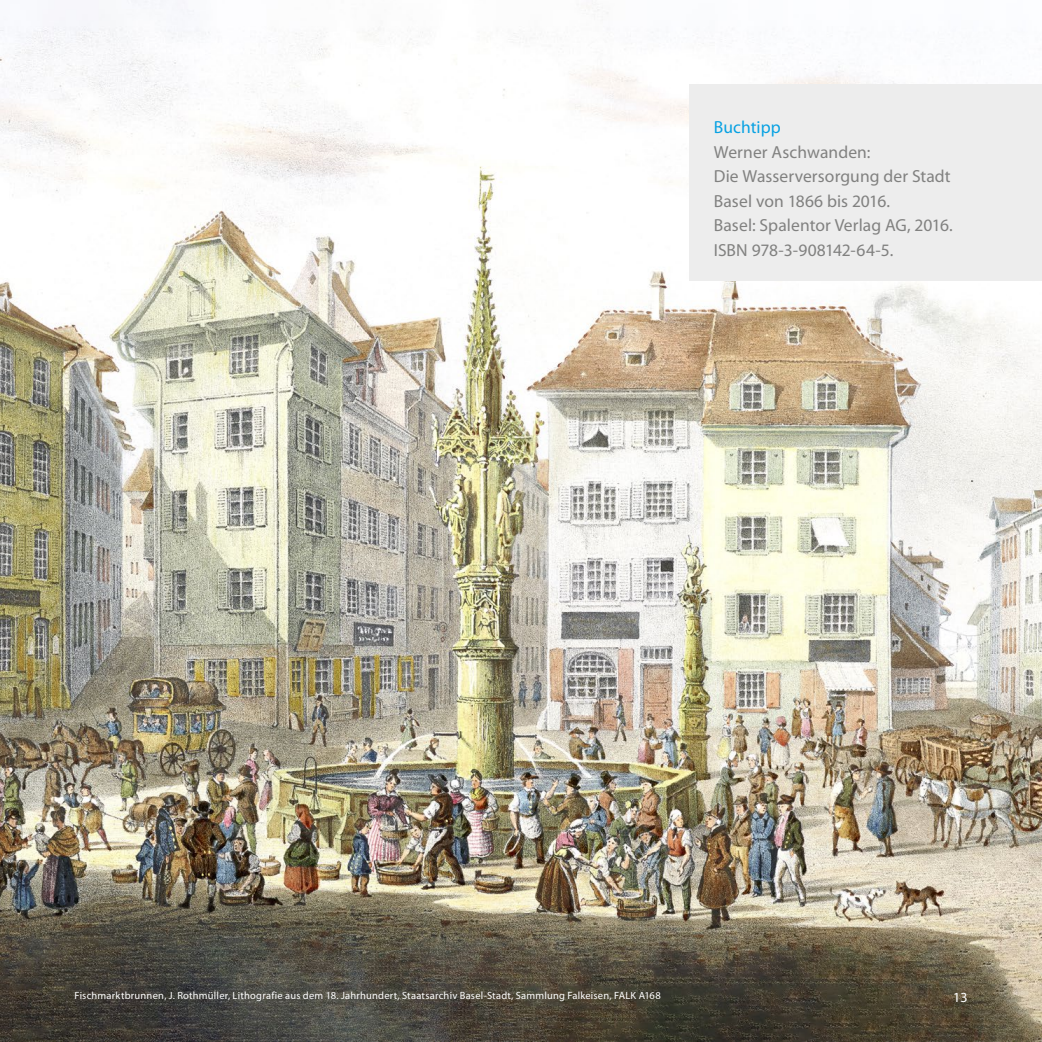
<style>
.page{position:relative;width:1042px;height:1042px;background:#fff}
.page>*{position:absolute;margin:0;border:0;box-sizing:border-box;transform-origin:0 0}
.t1{font:17.5px/24.5px "Myriad Pro";letter-spacing:.005em;color:#818180}
.t2{font:17.5px "Myriad Pro";color:#07a1e2}
.t3{font:14px "Myriad Pro";color:#fff}
.t4{font:10.5px "Myriad Pro";letter-spacing:.02em;color:#fff}
</style>
<div class="page">
<img style="left:0;top:0;width:1042px;height:1042px">
<div style="left:690px;top:84px;width:352px;height:196px;background:#ededed"></div>
<p class="t2" style="left:714px;top:117px;width:68px">Buchtipp</p>
<p class="t1" style="left:714px;top:139px;width:240px">Werner Aschwanden:<br>Die Wasserversorgung der Stadt<br>Basel von 1866 bis 2016.<br>Basel: Spalentor Verlag AG, 2016.<br>ISBN 978-3-908142-64-5.</p>
<p class="t4" style="left:74px;top:989px;width:588px">Fischmarktbrunnen, J. Rothmüller, Lithografie aus dem 18. Jahrhundert, Staatsarchiv Basel-Stadt, Sammlung Falkeisen, FALK A168</p>
<p class="t3" style="left:953px;top:988px;width:16px">13</p>
</div>
